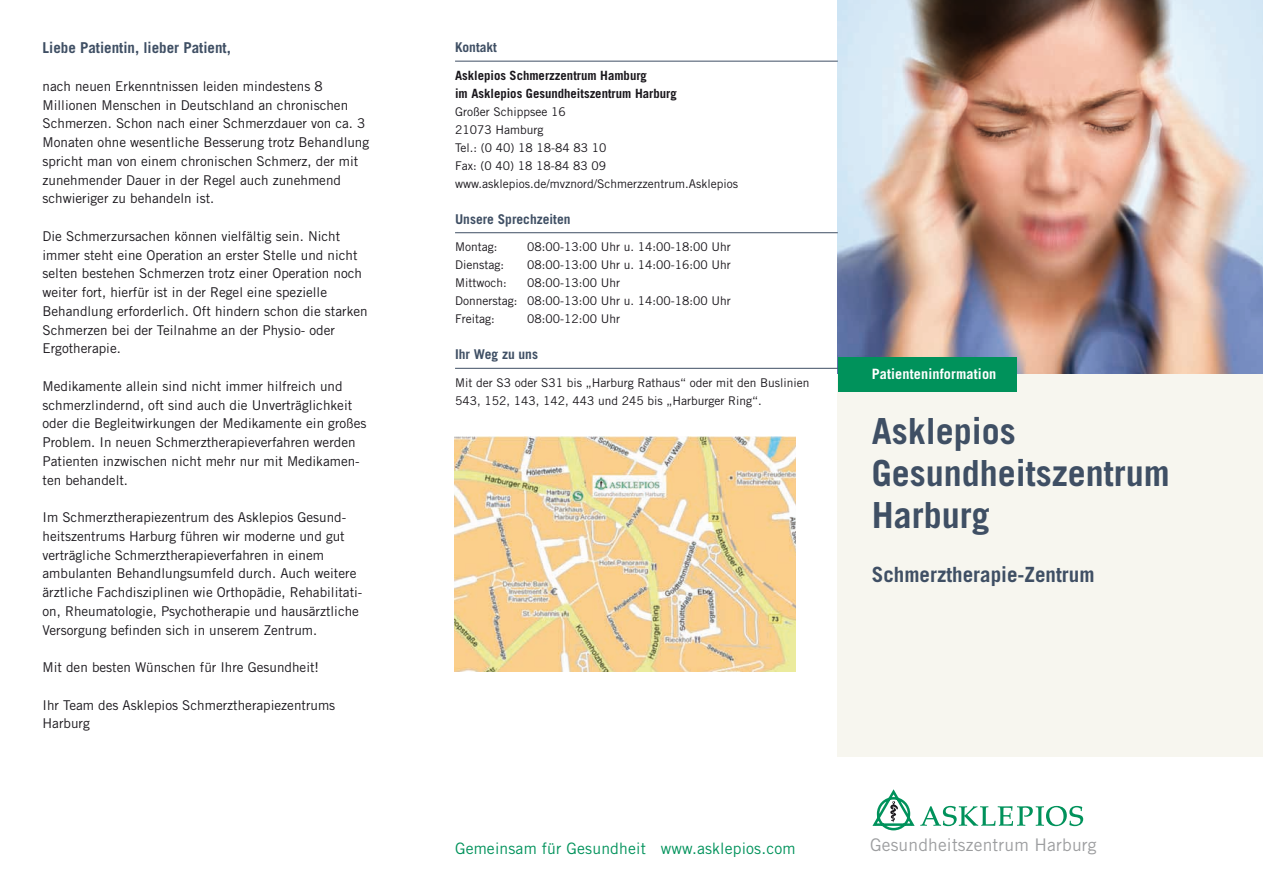
<style>
.page{position:relative;width:1263px;height:893px;background:#fff}
.page>*{position:absolute;margin:0;border:0;box-sizing:border-box;transform-origin:0 0}
.t1{font:700 36px/42px "Trade Gothic LT Std";color:#3f4f64}
.t2{font:700 21px "Trade Gothic LT Std";color:#3f4f64}
.t3{font:17.4px "Trade Gothic LT Std";letter-spacing:.01em;color:#9d9ea0}
.t4{font:15.75px "Trade Gothic LT Std";letter-spacing:.01em;color:#00925b}
.t5{font:700 15px "Trade Gothic LT Std";color:#3f4f64}
.t6{font:700 14.25px "Trade Gothic LT Std";letter-spacing:.01em;color:#fff}
.t7{font:13.5px/18.8px "Trade Gothic LT Std";color:#1a171c}
.t8{font:700 13.5px "Trade Gothic LT Std";color:#3f4f64}
.t9{font:700 12.75px/18px "Trade Gothic LT Std";color:#1a171c}
.t10{font:12px/18px "Trade Gothic LT Std";color:#1a171c}
</style>
<div class="page">
<img style="left:838px;top:0;width:425px;height:374px">
<hr style="left:455px;top:61px;width:383px;height:1px;background:#3f4f64">
<hr style="left:455px;top:232px;width:383px;height:1px;background:#3f4f64">
<hr style="left:455px;top:368px;width:383px;height:1px;background:#3f4f64">
<div style="left:838px;top:374px;width:425px;height:383px;background:#f7f6ef"></div>
<div style="left:838px;top:357px;width:178px;height:34px;background:#00925b"></div>
<img style="left:455px;top:437px;width:340px;height:234px">
<svg style="left:872px;top:789px;width:211px;height:42px"></svg>
<p class="t5" style="left:43px;top:39px;width:190px">Liebe Patientin, lieber Patient,</p>
<p class="t7" style="left:43px;top:77px;width:328px">nach neuen Erkenntnissen leiden mindestens 8<br>Millionen Menschen in Deutschland an chronischen Schmerzen. Schon nach einer Schmerzdauer von ca. 3<br>Monaten ohne wesentliche Besserung trotz Behandlung spricht man von einem chronischen Schmerz, der mit zunehmender Dauer in der Regel auch zunehmend schwieriger zu behandeln ist.</p>
<p class="t7" style="left:43px;top:227px;width:327px">Die Schmerzursachen können vielfältig sein. Nicht immer steht eine Operation an erster Stelle und nicht selten bestehen Schmerzen trotz einer Operation noch weiter fort, hierfür ist in der Regel eine spezielle Behandlung erforderlich. Oft hindern schon die starken Schmerzen bei der Teilnahme an der Physio- oder Ergotherapie.</p>
<p class="t7" style="left:43px;top:377px;width:325px">Medikamente allein sind nicht immer hilfreich und schmerzlindernd, oft sind auch die Unverträglichkeit oder die Begleitwirkungen der Medikamente ein großes Problem. In neuen Schmerztherapieverfahren werden Patienten inzwischen nicht mehr nur mit Medikamen&shy;ten behandelt.</p>
<p class="t7" style="left:43px;top:508px;width:321px">Im Schmerztherapiezentrum des Asklepios Gesund&shy;heitszentrums Harburg führen wir moderne und gut verträgliche Schmerztherapieverfahren in einem ambulanten Behandlungsumfeld durch. Auch weitere ärztliche Fachdisziplinen wie Orthopädie, Rehabilitati&shy;on, Rheumatologie, Psychotherapie und hausärztliche Versorgung befinden sich in unserem Zentrum.</p>
<p class="t7" style="left:43px;top:658px;width:278px">Mit den besten Wünschen für Ihre Gesundheit!</p>
<p class="t7" style="left:43px;top:695px;width:294px">Ihr Team des Asklepios Schmerztherapiezentrums<br>Harburg</p>
<p class="t8" style="left:455px;top:39px;width:44px">Kontakt</p>
<p class="t9" style="left:455px;top:66px;width:223px">Asklepios Schmerzzentrum Hamburg<br>im Asklepios Gesundheitszentrum Harburg</p>
<p class="t10" style="left:455px;top:102px;width:284px">Großer Schippsee 16<br>21073 Hamburg<br>Tel.: (0 40) 18 18-84 83 10<br>Fax: (0 40) 18 18-84 83 09 www.asklepios.de/mvznord/Schmerzzentrum.Asklepios</p>
<p class="t8" style="left:455px;top:211px;width:117px">Unsere Sprechzeiten</p>
<p class="t10" style="left:455px;top:238px;width:44px">Montag:</p>
<p class="t10" style="left:527px;top:238px;width:205px">08:00-13:00 Uhr u. 14:00-18:00 Uhr</p>
<p class="t10" style="left:455px;top:256px;width:50px">Dienstag:</p>
<p class="t10" style="left:527px;top:256px;width:205px">08:00-13:00 Uhr u. 14:00-16:00 Uhr</p>
<p class="t10" style="left:455px;top:274px;width:53px">Mittwoch:</p>
<p class="t10" style="left:455px;top:274px;width:277px;text-indent:72px">08:00-13:00 Uhr<br>Donnerstag: 08:00-13:00 Uhr u. 14:00-18:00 Uhr<br>Freitag:</p>
<p class="t10" style="left:527px;top:310px;width:94px">08:00-12:00 Uhr</p>
<p class="t8" style="left:455px;top:346px;width:84px">Ihr Weg zu uns</p>
<p class="t10" style="left:455px;top:374px;width:356px">Mit der S3 oder S31 bis „Harburg Rathaus“ oder mit den Buslinien<br>543, 152, 143, 142, 443 und 245 bis „Harburger Ring“.</p>
<p class="t6" style="left:872px;top:365px;width:126px">Patienteninformation</p>
<h1 class="t1" style="left:872px;top:409px;width:299px">Asklepios<br>Gesundheitszentrum<br>Harburg</h1>
<h2 class="t2" style="left:872px;top:561px;width:224px">Schmerztherapie-Zentrum</h2>
<p class="t4" style="left:455px;top:839px;width:342px">Gemeinsam für Gesundheit www.asklepios.com</p>
<p class="t3" style="left:870px;top:834px;width:228px">Gesundheitszentrum Harburg</p>
</div>
